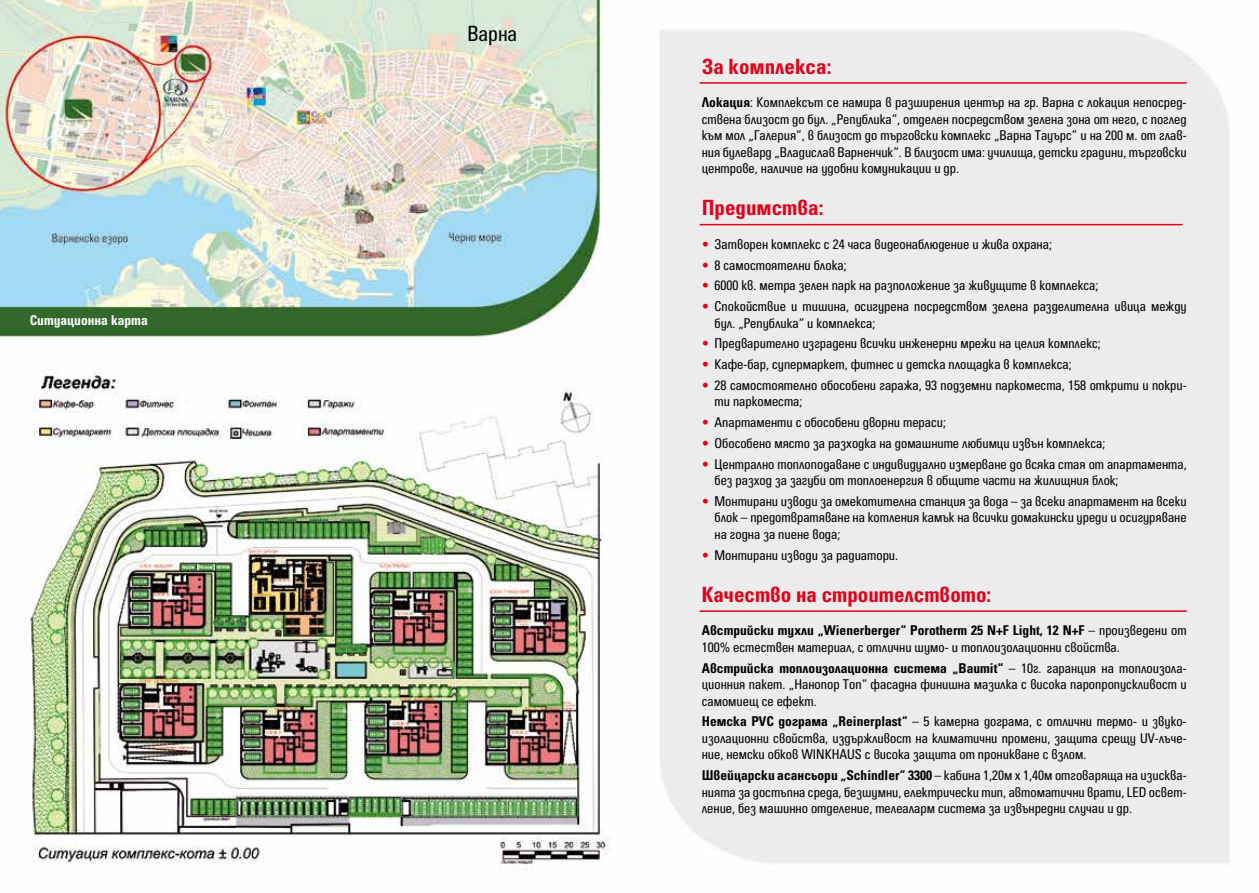
<style>
.page{position:relative;width:1259px;height:893px;background:#fff}
.page>*{position:absolute;margin:0;border:0;box-sizing:border-box;transform-origin:0 0}
.t1{font:700 21px "SP Universus ML Cond";color:#e2001a}
.t2{font:21px "SP Universus ML Cond";color:#000}
.t3{font:13.5px/16.5px "SP Universus ML Cond";color:#000;text-align:justify}
.t4{font:700 13.5px "SP Universus ML Cond";color:#fff}
.s1{font-weight:700}
.s2{color:#e2001a}
</style>
<div class="page">
<img style="left:0;top:0;width:1230px;height:871px">
<hr style="left:699px;top:82px;width:487px;height:2px;background:#e2001a">
<hr style="left:699px;top:224px;width:483px;height:1px;background:#e2001a">
<hr style="left:699px;top:610px;width:487px;height:2px;background:#e2001a">
<p class="t4" style="left:30px;top:311px;width:120px">Ситуационна карта</p>
<h1 class="t2" style="left:467px;top:19px;width:51px">Варна</h1>
<h1 class="t1" style="left:702px;top:52px;width:131px">За комплекса:</h1>
<p class="t3" style="left:702px;top:93px;width:486px"><span class="s1">Локация</span>: Комплексът се намира в разширения център на гр. Варна с локация непосред&shy;ствена близост до бул. „Република“, отделен посредством зелена зона от него, с поглед към мол „Галерия“, в близост до търговски комплекс „Варна Тауърс” и на 200 м. от глав&shy;ния булевард „Владислав Варненчик“. В близост има: училища, детски градини, търговски центрове, наличие на удобни комуникации и др.</p>
<h1 class="t1" style="left:702px;top:194px;width:123px">Предимства:</h1>
<p class="t3" style="left:702px;top:235px;width:352px"><span class="s2">•</span> Затворен комплекс с 24 часа видеонаблюдение и жива охрана;</p>
<p class="t3" style="left:702px;top:256px;width:146px"><span class="s2">•</span> 8 самостоятелни блока;</p>
<p class="t3" style="left:702px;top:277px;width:398px"><span class="s2">•</span> 6000 кв. метра зелен парк на разположение за живущите в комплекса;</p>
<p class="t3" style="left:714px;top:297px;width:474px;text-indent:-13px"><span class="s2">•</span> Спокойствие и тишина, осигурена посредством зелена разделителна ивица между бул. „Република“ и комплекса;</p>
<p class="t3" style="left:702px;top:335px;width:400px"><span class="s2">•</span> Предварително изградени всички инженерни мрежи на целия комплекс;</p>
<p class="t3" style="left:702px;top:355px;width:371px"><span class="s2">•</span> Кафе-бар, супермаркет, фитнес и детска площадка в комплекса;</p>
<p class="t3" style="left:714px;top:376px;width:474px;text-indent:-13px"><span class="s2">•</span> 28 самостоятелно обособени гаража, 93 подземни паркоместа, 158 открити и покри&shy;ти паркоместа;</p>
<p class="t3" style="left:702px;top:413px;width:246px"><span class="s2">•</span> Апартаменти с обособени дворни тераси;</p>
<p class="t3" style="left:702px;top:434px;width:405px"><span class="s2">•</span> Обособено място за разходка на домашните любимци извън комплекса;</p>
<p class="t3" style="left:714px;top:455px;width:474px;text-indent:-13px"><span class="s2">•</span> Централно топлоподаване с индивидуално измерване до всяка стая от апартамента, без разход за загуби от топлоенергия в общите части на жилищния блок;</p>
<p class="t3" style="left:714px;top:492px;width:473px;text-indent:-13px"><span class="s2">•</span> Монтирани изводи за омекотителна станция за вода – за всеки апартамент на всеки блок – предотвратяване на котления камък на всички домакински уреди и осигуряване на годна за пиене вода;</p>
<p class="t3" style="left:702px;top:546px;width:198px"><span class="s2">•</span> Монтирани изводи за радиатори.</p>
<h1 class="t1" style="left:702px;top:580px;width:291px">Качество на строителството:</h1>
<p class="t3" style="left:702px;top:622px;width:486px"><span class="s1">Австрийски тухли „Wienerberger“ Porotherm 25 N+F Light, 12 N+F</span> – произведени от<br>100% естествен материал, с отлични шумо- и топлоизолационни свойства.</p>
<p class="t3" style="left:702px;top:659px;width:486px"><span class="s1">Австрийска топлоизолационна система „Baumit“</span> – 10г. гаранция на топлоизола&shy;ционния пакет. „Нанопор Топ“ фасадна финишна мазилка с висока паропропускливост и самомиещ се ефект.</p>
<p class="t3" style="left:702px;top:713px;width:486px"><span class="s1">Немска PVC дограма „Reinerplast“</span> – 5 камерна дограма, с отлични термо- и звуко&shy;изолационни свойства, издържливост на климатични промени, защита срещу UV-лъче&shy;ние, немски обков WINKHAUS с висока защита от проникване с взлом.</p>
<p class="t3" style="left:702px;top:766px;width:486px"><span class="s1">Швейцарски асансьори „Schindler“ 3300</span> – кабина 1,20м х 1,40м отговаряща на изисква&shy;нията за достъпна среда, безшумни, електрически тип, автоматични врати, LED освет&shy;ление, без машинно отделение, телеаларм система за извънредни случаи и др.</p>
</div>
